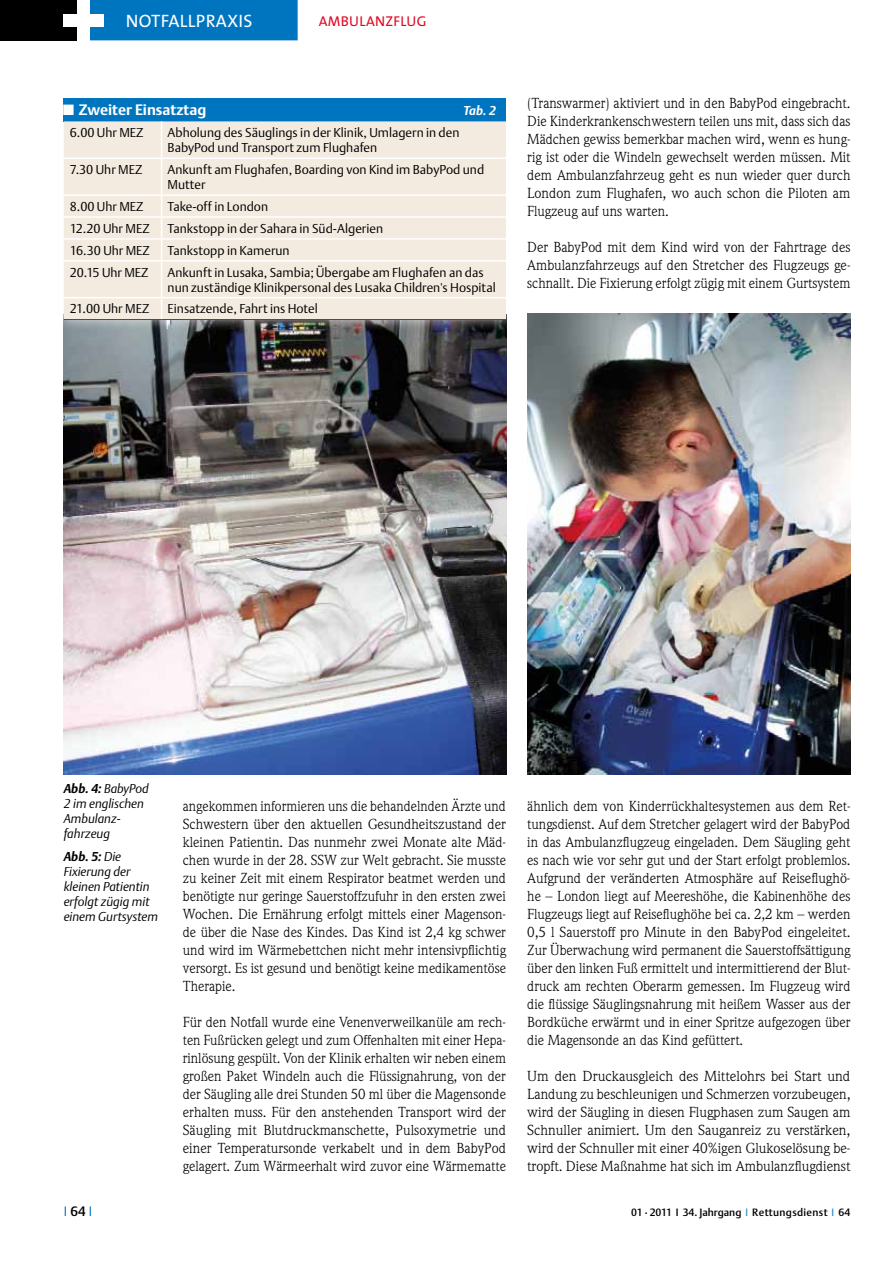
<style>
.page{position:relative;width:893px;height:1263px;background:#fff}
.page>*{position:absolute;margin:0;border:0;box-sizing:border-box;transform-origin:0 0}
.t1{font:18px "The Sans Caps";letter-spacing:.02em;color:#fff}
.t2{font:700 15px "DTL Argo T";color:#fff}
.t3{font:14.25px/18px "Weidemann";color:#000;text-align:justify}
.t4{font:14.25px/18px "Weidemann";color:#000;text-align:justify;scale:1.05 1}
.t5{font:14.25px "The Sans";letter-spacing:.02em;color:#e40521}
.t6{font:13.5px "DTL Argo T Light";color:#0075bf}
.t7{font:12.75px/15px "DTL Argo T Light";color:#000}
.t8{font:italic 12.75px/15px "DTL Argo T Light";color:#000}
.t9{font:italic 12.75px "DTL Argo T Bold";color:#000}
.t10{font:italic 12.75px "DTL Argo T Bold";color:#fff}
.t11{font:10.5px "DTL Argo T Medium";letter-spacing:.02em;color:#000}
.s1{font-family:"DTL Argo T Bold"}
.s2{font-family:"DTL Argo T Light"}
.s3{font-family:"DTL Argo T Medium";color:#000}
.s4{font-family:"DTL Argo T Light";color:#0075bf}
</style>
<div class="page">
<div style="left:0;top:0;width:87px;height:40px;background:#000"></div>
<div style="left:90px;top:0;width:208px;height:40px;background:#0075bf"></div>
<div style="left:78px;top:0;width:12px;height:40px;background:#fff"></div>
<div style="left:64px;top:14px;width:40px;height:13px;background:#fff"></div>
<img style="left:527px;top:313px;width:323px;height:461px">
<img style="left:64px;top:331px;width:442px;height:443px">
<div style="left:51px;top:86px;width:466px;height:245px;background:#fff;opacity:.75"></div>
<div style="left:64px;top:98px;width:442px;height:23px;background:#0075bf"></div>
<div style="left:64px;top:121px;width:442px;height:198px;background:#f4ebe0"></div>
<hr style="left:161px;top:121px;width:1px;height:37px;background:#fff">
<hr style="left:64px;top:158px;width:98px;height:1px;background:#fff">
<hr style="left:162px;top:158px;width:344px;height:1px;background:#fff">
<hr style="left:161px;top:159px;width:1px;height:35px;background:#fff">
<hr style="left:64px;top:194px;width:98px;height:2px;background:#fff">
<hr style="left:162px;top:194px;width:344px;height:2px;background:#fff">
<hr style="left:64px;top:216px;width:98px;height:2px;background:#fff">
<hr style="left:162px;top:216px;width:344px;height:2px;background:#fff">
<hr style="left:64px;top:238px;width:98px;height:2px;background:#fff">
<hr style="left:162px;top:238px;width:344px;height:2px;background:#fff">
<svg style="left:161px;top:196px;width:1px;height:64px"></svg>
<hr style="left:64px;top:260px;width:98px;height:1px;background:#fff">
<hr style="left:162px;top:260px;width:344px;height:1px;background:#fff">
<hr style="left:161px;top:261px;width:1px;height:36px;background:#fff">
<hr style="left:64px;top:297px;width:98px;height:1px;background:#fff">
<hr style="left:162px;top:297px;width:344px;height:1px;background:#fff">
<svg style="left:161px;top:298px;width:1px;height:21px"></svg>
<hr style="left:64px;top:319px;width:98px;height:1px;background:#e40521">
<hr style="left:162px;top:319px;width:344px;height:1px;background:#e40521">
<p class="t1" style="left:126px;top:6px;width:128px">NOTFALLPRAXIS</p>
<p class="t5" style="left:319px;top:10px;width:109px">AMBULANZFLUG</p>
<p class="t2" style="left:63px;top:101px;width:145px">■ Zweiter Einsatztag</p>
<p class="t7" style="left:70px;top:125px;width:75px">6.00 Uhr MEZ</p>
<p class="t7" style="left:168px;top:125px;width:293px">Abholung des Säuglings in der Klinik, Umlagern in den<br>BabyPod und Transport zum Flughafen</p>
<p class="t7" style="left:70px;top:162px;width:74px">7.30 Uhr MEZ</p>
<p class="t7" style="left:168px;top:162px;width:318px">Ankunft am Flughafen, Boarding von Kind im BabyPod und<br>Mutter</p>
<p class="t7" style="left:70px;top:199px;width:75px">8.00 Uhr MEZ</p>
<p class="t7" style="left:168px;top:199px;width:102px">Take-off in London</p>
<p class="t7" style="left:70px;top:221px;width:81px">12.20 Uhr MEZ</p>
<p class="t7" style="left:168px;top:221px;width:217px">Tankstopp in der Sahara in Süd-Algerien</p>
<p class="t7" style="left:70px;top:243px;width:82px">16.30 Uhr MEZ</p>
<p class="t7" style="left:168px;top:243px;width:124px">Tankstopp in Kamerun</p>
<p class="t7" style="left:70px;top:264px;width:80px">20.15 Uhr MEZ</p>
<p class="t7" style="left:168px;top:264px;width:330px">Ankunft in Lusaka, Sambia; Übergabe am Flughafen an das nun zuständige Klinikpersonal des Lusaka Children's Hospital</p>
<p class="t7" style="left:70px;top:301px;width:81px">21.00 Uhr MEZ</p>
<p class="t7" style="left:168px;top:301px;width:152px">Einsatzende, Fahrt ins Hotel</p>
<p class="t10" style="left:463px;top:103px;width:34px">Tab. 2</p>
<p class="t3" style="left:527px;top:94px;width:325px">(Transwarmer) aktiviert und in den BabyPod eingebracht.<br>Die Kinderkrankenschwestern teilen uns mit, dass sich das Mädchen gewiss bemerkbar machen wird, wenn es hung&shy;rig ist oder die Windeln gewechselt werden müssen. Mit dem Ambulanzfahrzeug geht es nun wieder quer durch London zum Flughafen, wo auch schon die Piloten am Flugzeug auf uns warten.</p>
<p class="t3" style="left:527px;top:238px;width:325px">Der BabyPod mit dem Kind wird von der Fahrtrage des Ambulanzfahrzeugs auf den Stretcher des Flugzeugs ge&shy;schnallt. Die Fixierung erfolgt zügig mit einem Gurtsystem</p>
<p class="t8" style="left:64px;top:781px;width:86px"><span class="s1">Abb. 4:</span> BabyPod<br>2 im englischen<br>Ambulanz&shy;fahrzeug</p>
<p class="t9" style="left:64px;top:849px;width:59px">Abb. 5: <span class="s2">Die</span></p>
<p class="t8" style="left:64px;top:864px;width:96px">Fixierung der kleinen Patientin erfolgt zügig mit einem Gurtsystem</p>
<p class="t3" style="left:183px;top:796px;width:325px">angekommen informieren uns die behandelnden Ärzte und Schwestern über den aktuellen Gesundheitszustand der kleinen Patientin. Das nunmehr zwei Monate alte Mäd&shy;chen wurde in der 28. SSW zur Welt gebracht. Sie musste zu keiner Zeit mit einem Respirator beatmet werden und benötigte nur geringe Sauerstoffzufuhr in den ersten zwei Wochen. Die Ernährung erfolgt mittels einer Magenson&shy;de über die Nase des Kindes. Das Kind ist 2,4 kg schwer und wird im Wärmebettchen nicht mehr intensivpflichtig versorgt. Es ist gesund und benötigt keine medikamentöse Therapie.</p>
<p class="t3" style="left:183px;top:1012px;width:325px">Für den Notfall wurde eine Venenverweilkanüle am rech&shy;ten Fußrücken gelegt und zum Offenhalten mit einer Hepa&shy;rinlösung gespült. Von der Klinik erhalten wir neben einem großen Paket Windeln auch die Flüssignahrung, von der der Säugling alle drei Stunden 50 ml über die Magensonde erhalten muss. Für den anstehenden Transport wird der Säugling mit Blutdruckmanschette, Pulsoxymetrie und einer Temperatursonde verkabelt und in dem BabyPod gelagert. Zum Wärmeerhalt wird zuvor eine Wärmematte</p>
<p class="t3" style="left:527px;top:796px;width:325px">ähnlich dem von Kinderrückhaltesystemen aus dem Ret&shy;tungsdienst. Auf dem Stretcher gelagert wird der BabyPod in das Ambulanzflugzeug eingeladen. Dem Säugling geht es nach wie vor sehr gut und der Start erfolgt problemlos.<br>Aufgrund der veränderten Atmosphäre auf Reiseflughö&shy;he – London liegt auf Meereshöhe, die Kabinenhöhe des Flugzeugs liegt auf Reiseflughöhe bei ca. 2,2 km – werden 0,5 l Sauerstoff pro Minute in den BabyPod eingeleitet.<br>Zur Überwachung wird permanent die Sauerstoffsättigung über den linken Fuß ermittelt und intermittierend der Blut&shy;druck am rechten Oberarm gemessen. Im Flugzeug wird die flüssige Säuglingsnahrung mit heißem Wasser aus der Bordküche erwärmt und in einer Spritze aufgezogen über die Magensonde an das Kind gefüttert.</p>
<p class="t4" style="left:527px;top:1066px;width:309px">Um den Druckausgleich des Mittelohrs bei Start und Landung zu beschleunigen und Schmerzen vorzubeugen, wird der Säugling in diesen Flugphasen zum Saugen am Schnuller animiert. Um den Sauganreiz zu verstärken, wird der Schnuller mit einer 40%igen Glukoselösung be&shy;tropft. Diese Maßnahme hat sich im Ambulanzflugdienst</p>
<p class="t6" style="left:64px;top:1203px;width:30px">I <span class="s3">64</span> I</p>
<p class="t11" style="left:631px;top:1206px;width:221px">01 · 2011 I 34. Jahrgang <span class="s4">I</span> Rettungsdienst <span class="s4">I</span> 64</p>
</div>
